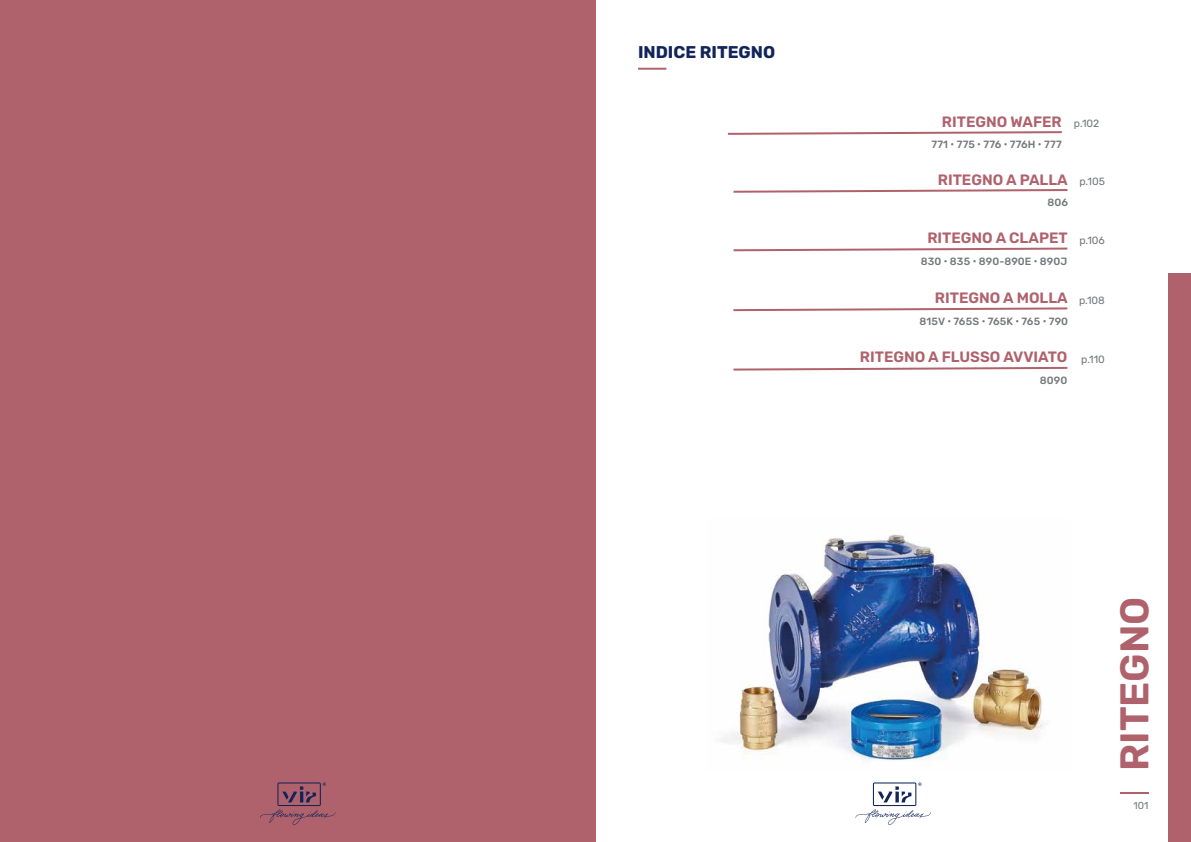
<style>
.page{position:relative;width:1191px;height:842px;background:#fff}
.page>*{position:absolute;margin:0;border:0;box-sizing:border-box;transform-origin:0 0}
.t1{font:600 40px "Rubik";color:#af626c}
.t2{font:700 17px "Rubik";color:#11255b}
.t3{font:600 15px "Rubik";color:#af626c}
.t4{font:500 10.5px "Rubik";letter-spacing:.01em;color:#74777b}
.t5{font:10.5px "Rubik";color:#74777b}
.t6{font:500 10.5px "Rubik";letter-spacing:.03em;color:#74777b}
.t7{font:10px "Rubik";color:#74777b}
.s1{font-family:"Helvetica";font-weight:700}
</style>
<div class="page">
<svg style="left:855px;top:782px;width:76px;height:43px"></svg>
<hr style="left:1120px;top:792px;width:28px;height:2px;background:#af626c">
<div style="left:1168px;top:274px;width:23px;height:568px;background:#af626c"></div>
<hr style="left:638px;top:68px;width:28px;height:2px;background:#af626c">
<img style="left:720px;top:534px;width:324px;height:227px">
<div style="left:0;top:0;width:595px;height:842px;background:#af626c"></div>
<svg style="left:260px;top:782px;width:75px;height:43px"></svg>
<svg style="left:727px;top:131px;width:335px;height:4px"></svg>
<svg style="left:733px;top:189px;width:335px;height:4px"></svg>
<svg style="left:733px;top:307px;width:335px;height:5px"></svg>
<svg style="left:733px;top:366px;width:335px;height:5px"></svg>
<svg style="left:733px;top:247px;width:335px;height:5px"></svg>
<p class="t2" style="left:638px;top:43px;width:139px">INDICE RITEGNO</p>
<p class="t3" style="left:942px;top:113px;width:121px">RITEGNO WAFER</p>
<p class="t6" style="left:931px;top:139px;width:132px">771 <span class="s1">•</span> 775 <span class="s1">•</span> 776 <span class="s1">•</span> 776H <span class="s1">•</span> 777</p>
<p class="t5" style="left:1074px;top:118px;width:27px">p.102</p>
<p class="t3" style="left:937px;top:171px;width:131px">RITEGNO A PALLA</p>
<p class="t4" style="left:1047px;top:197px;width:22px">806</p>
<p class="t3" style="left:927px;top:229px;width:142px">RITEGNO A CLAPET</p>
<p class="t4" style="left:920px;top:255px;width:148px">830 <span class="s1">•</span> 835 <span class="s1">•</span> 890-890E <span class="s1">•</span> 890J</p>
<p class="t3" style="left:935px;top:289px;width:134px">RITEGNO A MOLLA</p>
<p class="t4" style="left:919px;top:315px;width:150px">815V <span class="s1">•</span> 765S <span class="s1">•</span> 765K <span class="s1">•</span> 765 <span class="s1">•</span> 790</p>
<p class="t3" style="left:860px;top:349px;width:209px">RITEGNO A FLUSSO AVVIATO</p>
<p class="t4" style="left:1039px;top:374px;width:29px">8090</p>
<p class="t5" style="left:1079px;top:176px;width:27px">p.105</p>
<p class="t5" style="left:1079px;top:234px;width:27px">p.106</p>
<p class="t5" style="left:1079px;top:294px;width:27px">p.108</p>
<p class="t5" style="left:1081px;top:353px;width:25px">p.110</p>
<h1 class="t1" style="left:1111px;top:771px;width:176px;rotate:-90deg">RITEGNO</h1>
<p class="t7" style="left:1133px;top:799px;width:16px">101</p>
</div>
